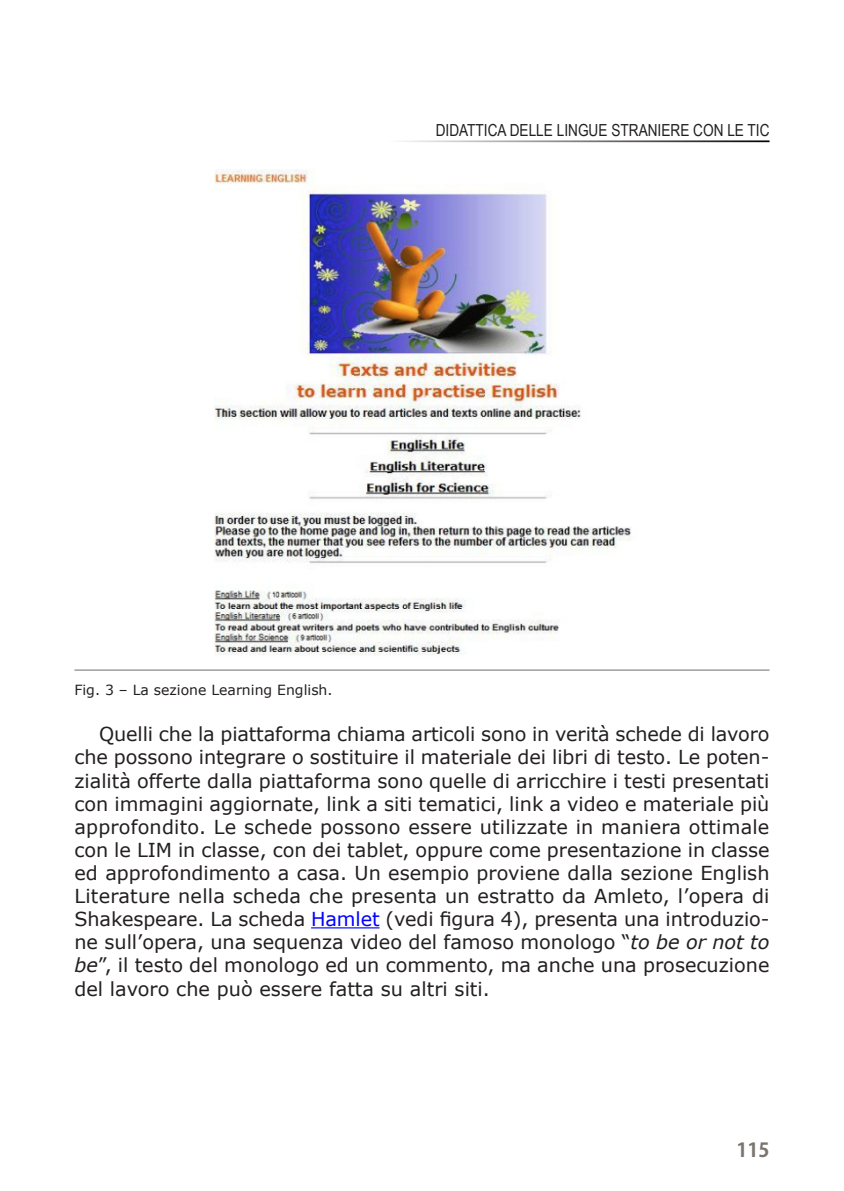
<style>
.page{position:relative;width:844px;height:1191px;background:#fff}
.page>*{position:absolute;margin:0;border:0;box-sizing:border-box;transform-origin:0 0}
.TESTO_BRICKS{font:19.25px/23.1px "Verdana";color:#231f20;text-align:justify}
.t1{font:700 19.25px "Koz Go Pr 6 N";color:#7b736d}
.t2{font:16.62px "Arial Narrow";color:#231f20}
.FIG_BRICKS{font:14px "Verdana";color:#231f20}
.s1{color:#00f}
.s2{font-style:italic}
</style>
<div class="page">
<hr style="left:384px;top:140px;width:385px;height:2px;background:#000">
<hr style="left:74px;top:670px;width:695px;height:1px;background:#6c6d70">
<hr style="left:311px;top:927px;width:68px;height:1px;background:#00f">
<img style="left:214px;top:169px;width:417px;height:487px">
<p class="t2" style="left:435px;top:118px;width:335px">DIDATTICA DELLE LINGUE STRANIERE CON LE TIC</p>
<p class="FIG_BRICKS" style="left:74px;top:680px;width:259px">Fig. 3 – La sezione Learning English.</p>
<p class="TESTO_BRICKS" style="left:74px;top:722px;width:696px;text-indent:25px">Quelli che la piattaforma chiama articoli sono in verità schede di lavoro che possono integrare o sostituire il materiale dei libri di testo. Le poten&shy;zialità offerte dalla piattaforma sono quelle di arricchire i testi presentati con immagini aggiornate, link a siti tematici, link a video e materiale più approfondito. Le schede possono essere utilizzate in maniera ottimale con le LIM in classe, con dei tablet, oppure come presentazione in classe ed approfondimento a casa. Un esempio proviene dalla sezione English Literature nella scheda che presenta un estratto da Amleto, l’opera di Shakespeare. La scheda <span class="s1">Hamlet</span> (vedi figura 4), presenta una introduzio&shy;ne sull’opera, una sequenza video del famoso monologo “<span class="s2">to be or not to be</span>”, il testo del monologo ed un commento, ma anche una prosecuzione del lavoro che può essere fatta su altri siti.</p>
<p class="t1" style="left:736px;top:1138px;width:35px">115</p>
</div>
